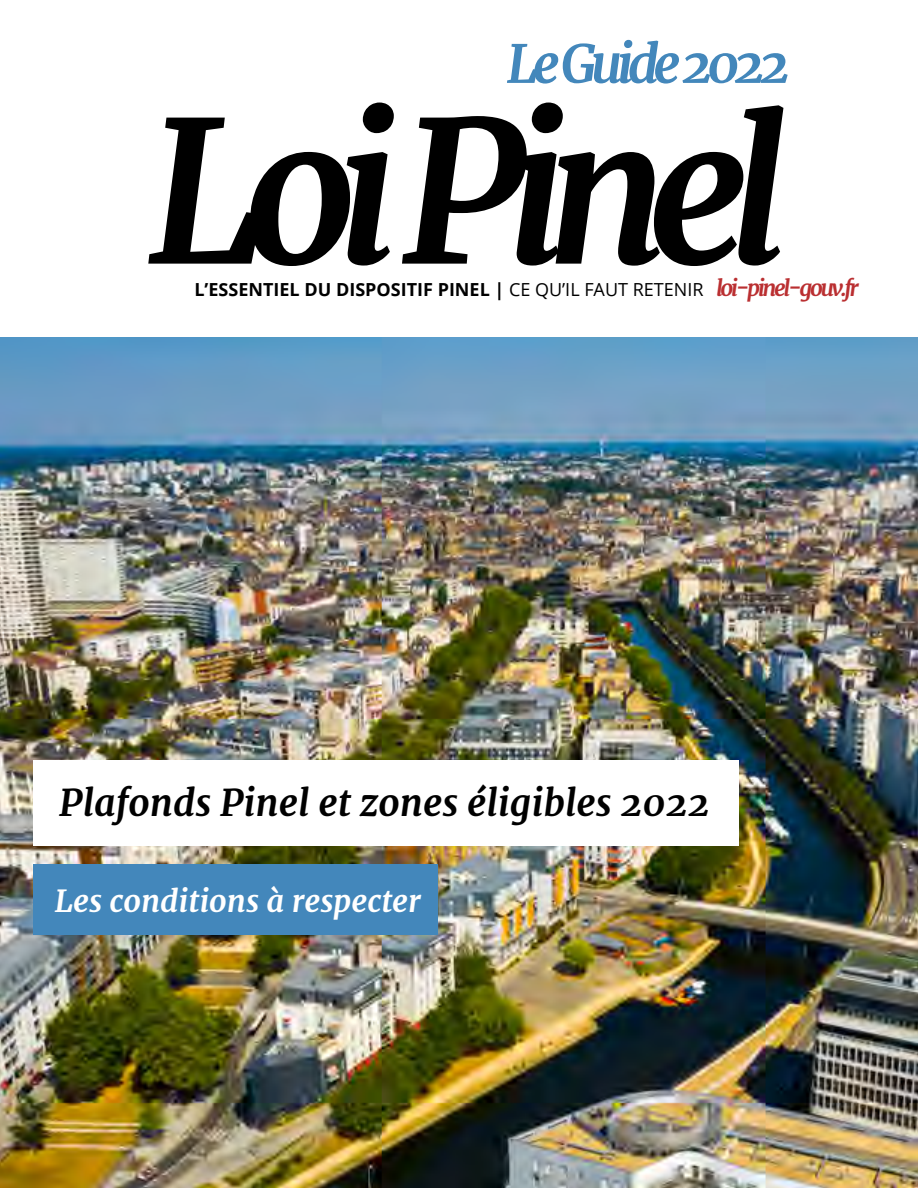
<style>
.page{position:relative;width:918px;height:1188px;background:#fff}
.page>*{position:absolute;margin:0;border:0;box-sizing:border-box;transform-origin:0 0}
.t1{font:italic 700 196.5px "Merriweather";letter-spacing:-.11em;color:#000}
.t2{font:italic 700 52.5px "Merriweather";letter-spacing:-.11em;color:#4387bb}
.t3{font:italic 700 37.2px "Merriweather";color:#000}
.t4{font:italic 700 30.75px "Merriweather";color:#fff}
.t5{font:italic 700 22.5px "Merriweather";letter-spacing:-.11em;color:#ba2f31}
.t6{font:700 18px "Open Sans";color:#000}
.s1{font-weight:400}
</style>
<div class="page">
<img style="left:0;top:338px;width:918px;height:850px">
<div style="left:33px;top:760px;width:706px;height:86px;background:#fff"></div>
<div style="left:33px;top:864px;width:405px;height:70px;background:#4387bb"></div>
<h2 class="t2" style="left:507px;top:28px;width:285px">Le Guide 2022</h2>
<h1 class="t1" style="left:148px;top:60px;width:641px">Loi Pinel</h1>
<p class="t6" style="left:194px;top:276px;width:511px">L’ESSENTIEL DU DISPOSITIF PINEL | <span class="s1">CE QU’IL FAUT RETENIR</span></p>
<p class="t5" style="left:716px;top:272px;width:144px">loi-pinel-gouv.fr</p>
<h3 class="t3" style="left:59px;top:778px;width:652px">Plafonds Pinel et zones éligibles 2022</h3>
<h3 class="t4" style="left:55px;top:880px;width:368px">Les conditions à respecter</h3>
</div>
